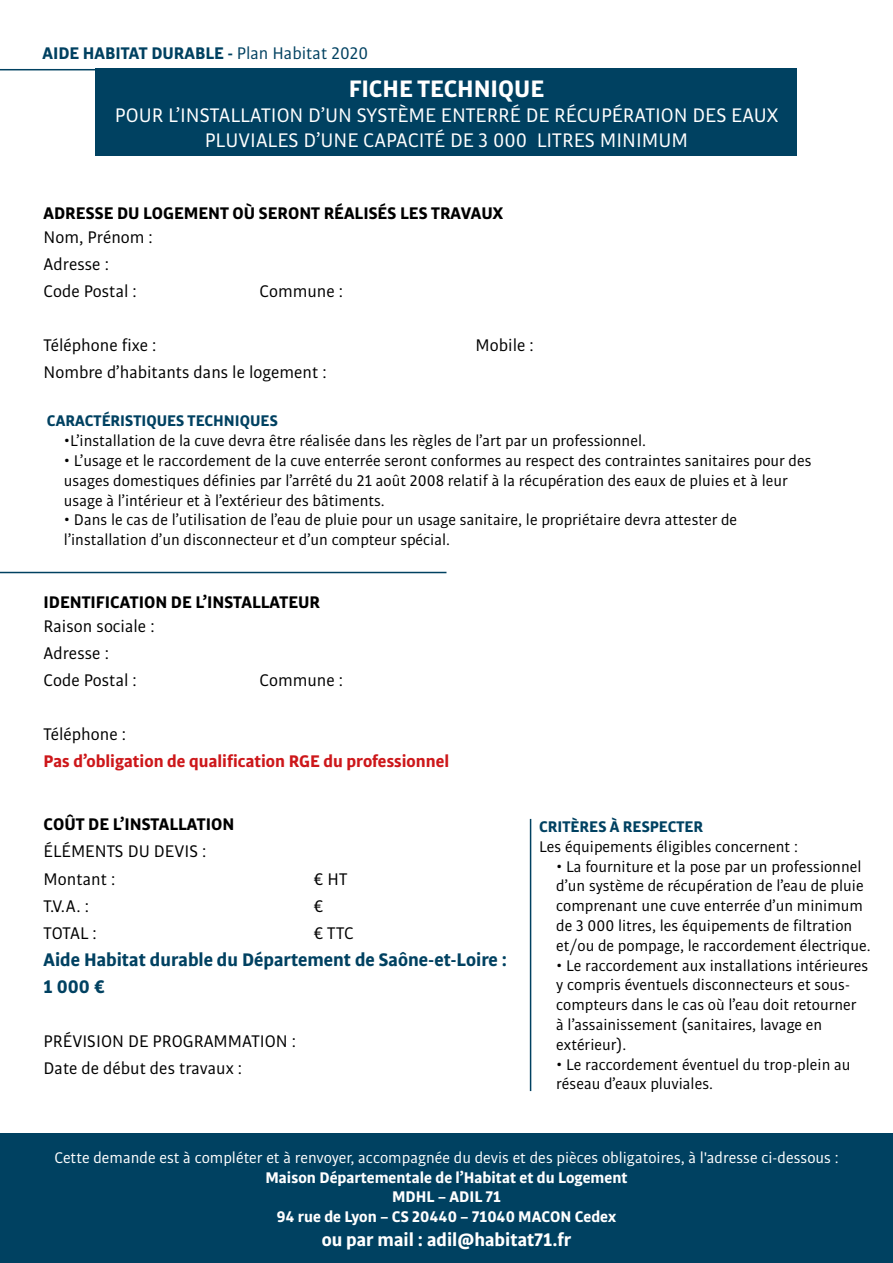
<style>
.page{position:relative;width:893px;height:1263px;background:#fff}
.page>*{position:absolute;margin:0;border:0;box-sizing:border-box;transform-origin:0 0}
.t1{font:700 25.5px "Bulo";color:#fff}
.t2{font:21px/25.2px "Bulo";color:#fff;text-align:center}
.t3{font:700 19.5px/27px "Bulo";color:#004161}
.t4{font:700 19.5px "Bulo";color:#fff}
.t5{font:18px/27px "Bulo";color:#000}
.t6{font:700 18px "Bulo";color:#000}
.t7{font:700 18px "Bulo";color:#cd171a}
.t8{font:700 18px "Bulo";color:#004161}
.t9{font:16.5px/19.8px "Bulo";color:#000}
.t10{font:16.5px "Bulo";color:#fff}
.t11{font:700 16.5px/19.8px "Bulo";color:#fff;text-align:center}
.t12{font:700 16.5px "Bulo";color:#004161}
.s1{font-weight:400}
</style>
<div class="page">
<div style="left:96px;top:68px;width:701px;height:88px;background:#004161"></div>
<hr style="left:0;top:69px;width:255px;height:1px;background:#004161">
<hr style="left:0;top:572px;width:446px;height:1px;background:#004161">
<hr style="left:530px;top:819px;width:1px;height:272px;background:#004161">
<div style="left:0;top:1134px;width:893px;height:129px;background:#004161"></div>
<p class="t8" style="left:42px;top:41px;width:327px">AIDE HABITAT DURABLE - <span class="s1">Plan Habitat 2020</span></p>
<h1 class="t1" style="left:349px;top:72px;width:197px">FICHE TECHNIQUE</h1>
<p class="t2" style="left:115px;top:102px;width:665px">POUR L’INSTALLATION D’UN SYSTÈME ENTERRÉ DE RÉCUPÉRATION DES EAUX<br>PLUVIALES D’UNE CAPACITÉ DE 3 000 LITRES MINIMUM</p>
<p class="t6" style="left:44px;top:201px;width:461px">ADRESSE DU LOGEMENT OÙ SERONT RÉALISÉS LES TRAVAUX</p>
<p class="t5" style="left:44px;top:223px;width:111px">Nom, Prénom :<br>Adresse :<br>Code Postal :</p>
<p class="t5" style="left:260px;top:277px;width:85px">Commune :</p>
<p class="t5" style="left:44px;top:331px;width:114px">Téléphone fixe :</p>
<p class="t5" style="left:476px;top:331px;width:60px">Mobile :</p>
<p class="t5" style="left:44px;top:358px;width:284px">Nombre d’habitants dans le logement :</p>
<p class="t12" style="left:47px;top:410px;width:232px">CARACTÉRISTIQUES TECHNIQUES</p>
<p class="t9" style="left:64px;top:431px;width:583px">•L’installation de la cuve devra être réalisée dans les règles de l’art par un professionnel.</p>
<p class="t9" style="left:64px;top:450px;width:749px">• L’usage et le raccordement de la cuve enterrée seront conformes au respect des contraintes sanitaires pour des usages domestiques définies par l’arrêté du 21 août 2008 relatif à la récupération des eaux de pluies et à leur usage à l’intérieur et à l’extérieur des bâtiments.</p>
<p class="t9" style="left:64px;top:510px;width:675px">• Dans le cas de l’utilisation de l’eau de pluie pour un usage sanitaire, le propriétaire devra attester de l’installation d’un disconnecteur et d’un compteur spécial.</p>
<p class="t6" style="left:44px;top:591px;width:278px">IDENTIFICATION DE L’INSTALLATEUR</p>
<p class="t5" style="left:44px;top:612px;width:112px">Raison sociale :<br>Adresse :<br>Code Postal :</p>
<p class="t5" style="left:260px;top:666px;width:85px">Commune :</p>
<p class="t5" style="left:44px;top:720px;width:84px">Téléphone :</p>
<p class="t7" style="left:44px;top:750px;width:407px">Pas d’obligation de qualification RGE du professionnel</p>
<p class="t6" style="left:44px;top:812px;width:192px">COÛT DE L’INSTALLATION</p>
<p class="t5" style="left:44px;top:837px;width:164px">ÉLÉMENTS DU DEVIS :</p>
<p class="t5" style="left:44px;top:865px;width:73px">Montant :</p>
<p class="t5" style="left:314px;top:865px;width:35px">€ HT</p>
<p class="t5" style="left:44px;top:892px;width:47px">T.V.A. :</p>
<p class="t5" style="left:314px;top:892px;width:11px">€</p>
<p class="t5" style="left:44px;top:919px;width:55px">TOTAL :</p>
<p class="t5" style="left:314px;top:919px;width:41px">€ TTC</p>
<p class="t3" style="left:44px;top:946px;width:465px">Aide Habitat durable du Département de Saône-et-Loire :<br>1 000 €</p>
<p class="t5" style="left:44px;top:1027px;width:254px">PRÉVISION DE PROGRAMMATION :<br>Date de début des travaux :</p>
<p class="t12" style="left:539px;top:816px;width:165px">CRITÈRES À RESPECTER</p>
<p class="t9" style="left:539px;top:836px;width:260px">Les équipements éligibles concernent :</p>
<p class="t9" style="left:556px;top:856px;width:316px">• La fourniture et la pose par un professionnel d’un système de récupération de l’eau de pluie comprenant une cuve enterrée d’un minimum de 3 000 litres, les équipements de filtration et/ou de pompage, le raccordement électrique.</p>
<p class="t9" style="left:556px;top:955px;width:314px">• Le raccordement aux installations intérieures y compris éventuels disconnecteurs et sous&shy;compteurs dans le cas où l’eau doit retourner à l’assainissement (sanitaires, lavage en extérieur).</p>
<p class="t9" style="left:556px;top:1054px;width:296px">• Le raccordement éventuel du trop-plein au réseau d’eaux pluviales.</p>
<p class="t10" style="left:54px;top:1147px;width:786px">Cette demande est à compléter et à renvoyer, accompagnée du devis et des pièces obligatoires, à l'adresse ci-dessous :</p>
<p class="t11" style="left:265px;top:1167px;width:364px">Maison Départementale de l’Habitat et du Logement<br>MDHL – ADIL 71<br>94 rue de Lyon – CS 20440 – 71040 MACON Cedex</p>
<p class="t4" style="left:322px;top:1226px;width:251px">ou par mail : adil@habitat71.fr</p>
</div>
